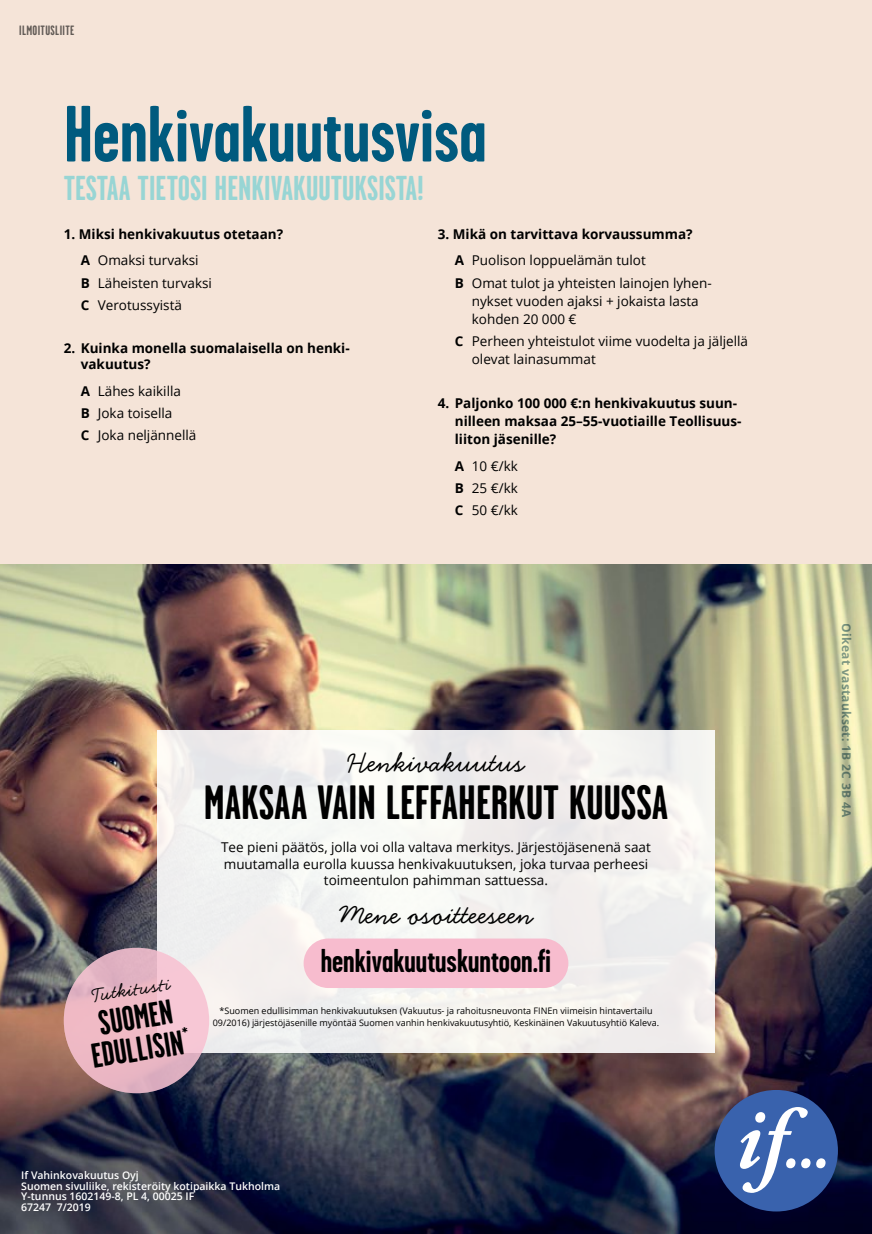
<style>
.page{position:relative;width:872px;height:1234px;background:#fff}
.page>*{position:absolute;margin:0;border:0;box-sizing:border-box;transform-origin:0 0}
.t1{font:700 79.5px "Garage Gothic For If";color:#005a7e}
.t2{font:700 48px "Garage Gothic For If";color:#000}
.t3{font:700 34.5px "Garage Gothic Caps For If";color:#98d5d4}
.t4{font:700 34.5px/31.5px "Garage Gothic For If";color:#000;text-align:center}
.t5{font:700 33px "Garage Gothic For If";letter-spacing:-.005em;color:#000}
.t6{font:500 30px "Handsome Pro For If";color:#000}
.t7{font:500 21px "Handsome Pro For If";color:#000}
.t8{font:13.5px/22.2px "Open Sans";color:#000}
.t9{font:700 13.5px/26.5px "Open Sans";color:#000}
.t10{font:700 13.5px "Garage Gothic For If";letter-spacing:.025em;color:#000}
.t11{font:700 12px "Open Sans";letter-spacing:.025em;color:#003c5d}
.t12{font:600 10.5px/10.5px "Open Sans";color:#fff}
.t13{font:9px/12px "Open Sans";color:#000;text-align:center}
.s1{font-weight:400}
.s2{font-weight:700}
</style>
<div class="page">
<div style="left:0;top:0;width:872px;height:1233px;background:#f4e1d4"></div>
<img style="left:0;top:564px;width:872px;height:669px">
<div style="left:714px;top:1089px;width:124px;height:122px;background:#3962ad;border-radius:50%"></div>
<div style="left:801px;top:1157px;width:9px;height:10px;background:#fff;border-radius:50%"></div>
<svg style="left:816px;top:1157px;width:9px;height:10px"></svg>
<svg style="left:740px;top:1107px;width:67px;height:85px"></svg>
<div style="left:157px;top:729px;width:557px;height:323px;background:#f3f0ef"></div>
<svg style="left:64px;top:947px;width:145px;height:145px;background:#ebbac7"></svg>
<div style="left:303px;top:938px;width:265px;height:49px;background:#f7bcce;border-radius:25px"></div>
<p class="t10" style="left:19px;top:23px;width:57px">ILMOITUSLIITE</p>
<h1 class="t1" style="left:64px;top:91px;width:424px">Henkivakuutusvisa</h1>
<h3 class="t3" style="left:64px;top:169px;width:361px">TESTAA TIETOSI HENKIVAKUUTUKSISTA!</h3>
<p class="t9" style="left:81px;top:220px;width:204px;text-indent:-17px">1. Miksi henkivakuutus otetaan?<br>A <span class="s1">Omaksi turvaksi</span></p>
<p class="t8" style="left:81px;top:271px;width:133px"><span class="s2">B</span> Läheisten turvaksi<br><span class="s2">C</span> Verotussyistä</p>
<p class="t9" style="left:81px;top:339px;width:270px;line-height:16.5px;text-indent:-17px">2. Kuinka monella suomalaisella on henki&shy;vakuutus?</p>
<p class="t8" style="left:81px;top:379px;width:117px"><span class="s2">A</span> Lähes kaikilla<br><span class="s2">B</span> Joka toisella<br><span class="s2">C</span> Joka neljännellä</p>
<p class="t9" style="left:455px;top:220px;width:239px;text-indent:-17px">3. Mikä on tarvittava korvaussumma?<br>A <span class="s1">Puolison loppuelämän tulot</span></p>
<p class="t8" style="left:472px;top:273px;width:241px;line-height:18px;text-indent:-17px"><span class="s2">B</span> Omat tulot ja yhteisten lainojen lyhen&shy;nykset vuoden ajaksi + jokaista lasta kohden 20 000 €</p>
<p class="t8" style="left:472px;top:331px;width:278px;line-height:18px;text-indent:-17px"><span class="s2">C</span> Perheen yhteistulot viime vuodelta ja jäljellä olevat lainasummat</p>
<p class="t9" style="left:455px;top:394px;width:288px;line-height:18px;text-indent:-17px">4. Paljonko 100 000 €:n henkivakuutus suun&shy;nilleen maksaa 25–55-vuotiaille Teollisuus&shy;liiton jäsenille?</p>
<p class="t8" style="left:455px;top:454px;width:65px;text-align:justify"><span class="s2">A</span> 10 €/kk <span class="s2">B</span> 25 €/kk <span class="s2">C</span> 50 €/kk</p>
<h3 class="t6" style="left:347px;top:744px;width:179px">Henkivakuutus</h3>
<h2 class="t2" style="left:204px;top:776px;width:466px">MAKSAA VAIN LEFFAHERKUT KUUSSA</h2>
<p class="t8" style="left:221px;top:838px;width:431px;line-height:16.5px;text-align:center">Tee pieni päätös, jolla voi olla valtava merkitys. Järjestöjäsenenä saat muutamalla eurolla kuussa henkivakuutuksen, joka turvaa perheesi toimeentulon pahimman sattuessa.</p>
<h3 class="t6" style="left:339px;top:896px;width:196px">Mene osoitteeseen</h3>
<h3 class="t7" style="left:91px;top:983px;width:80px;rotate:-9deg">Tutkitusti</h3>
<h3 class="t4" style="left:84px;top:1010px;width:101px;rotate:-9deg">SUOMEN<br>EDULLISIN<sup>*</sup></h3>
<h3 class="t5" style="left:321px;top:942px;width:232px">henkivakuutuskuntoon.fi</h3>
<p class="t13" style="left:213px;top:1004px;width:448px">*Suomen edullisimman henkivakuutuksen (Vakuutus- ja rahoitusneuvonta FINEn viimeisin hintavertailu<br>09/2016) järjestöjäsenille myöntää Suomen vanhin henkivakuutusyhtiö, Keskinäinen Vakuutusyhtiö Kaleva.</p>
<p class="t12" style="left:21px;top:1169px;width:260px">If Vahinkovakuutus Oyj<br>Suomen sivuliike, rekisteröity kotipaikka Tukholma<br>Y-tunnus 1602149-8, PL 4, 00025 IF<br>67247 7/2019</p>
<p class="t11" style="left:855px;top:623px;width:195px;rotate:90deg">Oikeat vastaukset: 1B 2C 3B 4A</p>
</div>
